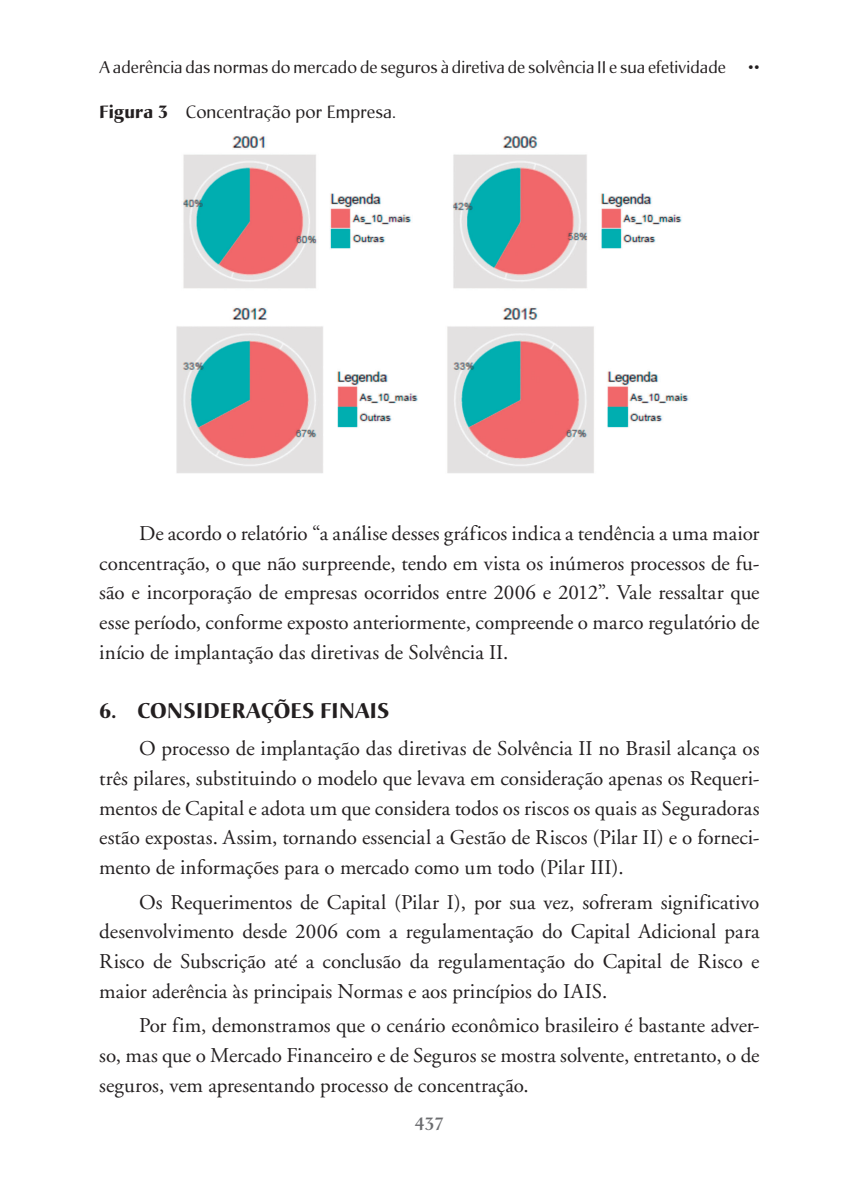
<style>
.page{position:relative;width:844px;height:1191px;background:#fff}
.page>*{position:absolute;margin:0;border:0;box-sizing:border-box;transform-origin:0 0}
.t1{font:21px/29.8px "Adobe Garamond";color:#231f20;text-align:justify}
.t2{font:700 21px "Christiana";letter-spacing:.02em;color:#231f20}
.t3{font:17.5px "Christiana";letter-spacing:.01em;color:#231f20}
.t4{font:500 17.5px "Christiana";color:#6c6d70}
.t5{font:16.62px "Christiana";letter-spacing:.01em;color:#231f20}
.s1{font-weight:700}
</style>
<div class="page">
<img style="left:176px;top:136px;width:513px;height:337px">
<p class="t5" style="left:99px;top:56px;width:628px">A aderência das normas do mercado de seguros à diretiva de solvência II e sua efetividade</p>
<p class="t5" style="left:748px;top:56px;width:13px">••</p>
<p class="t3" style="left:99px;top:101px;width:298px"><span class="s1">Figura 3</span> Concentração por Empresa.</p>
<p class="t1" style="left:99px;top:519px;width:661px;text-indent:40px">De acordo o relatório “a análise desses gráficos indica a tendência a uma maior concentração, o que não surpreende, tendo em vista os inúmeros processos de fu&shy;são e incorporação de empresas ocorridos entre 2006 e 2012”. Vale ressaltar que esse período, conforme exposto anteriormente, compreende o marco regulatório de início de implantação das diretivas de Solvência II.</p>
<p class="t2" style="left:99px;top:697px;width:292px">6. CONSIDERAÇÕES FINAIS</p>
<p class="t1" style="left:99px;top:734px;width:661px;text-indent:40px">O processo de implantação das diretivas de Solvência II no Brasil alcança os três pilares, substituindo o modelo que levava em consideração apenas os Requeri&shy;mentos de Capital e adota um que considera todos os riscos os quais as Seguradoras estão expostas. Assim, tornando essencial a Gestão de Riscos (Pilar II) e o forneci&shy;mento de informações para o mercado como um todo (Pilar III).</p>
<p class="t1" style="left:99px;top:887px;width:661px;text-indent:40px">Os Requerimentos de Capital (Pilar I), por sua vez, sofreram significativo desenvolvimento desde 2006 com a regulamentação do Capital Adicional para Risco de Subscrição até a conclusão da regulamentação do Capital de Risco e maior aderência às principais Normas e aos princípios do IAIS.</p>
<p class="t1" style="left:99px;top:1011px;width:661px;text-indent:40px">Por fim, demonstramos que o cenário econômico brasileiro é bastante adver&shy;so, mas que o Mercado Financeiro e de Seguros se mostra solvente, entretanto, o de seguros, vem apresentando processo de concentração.</p>
<p class="t4" style="left:415px;top:1112px;width:31px">437</p>
</div>
